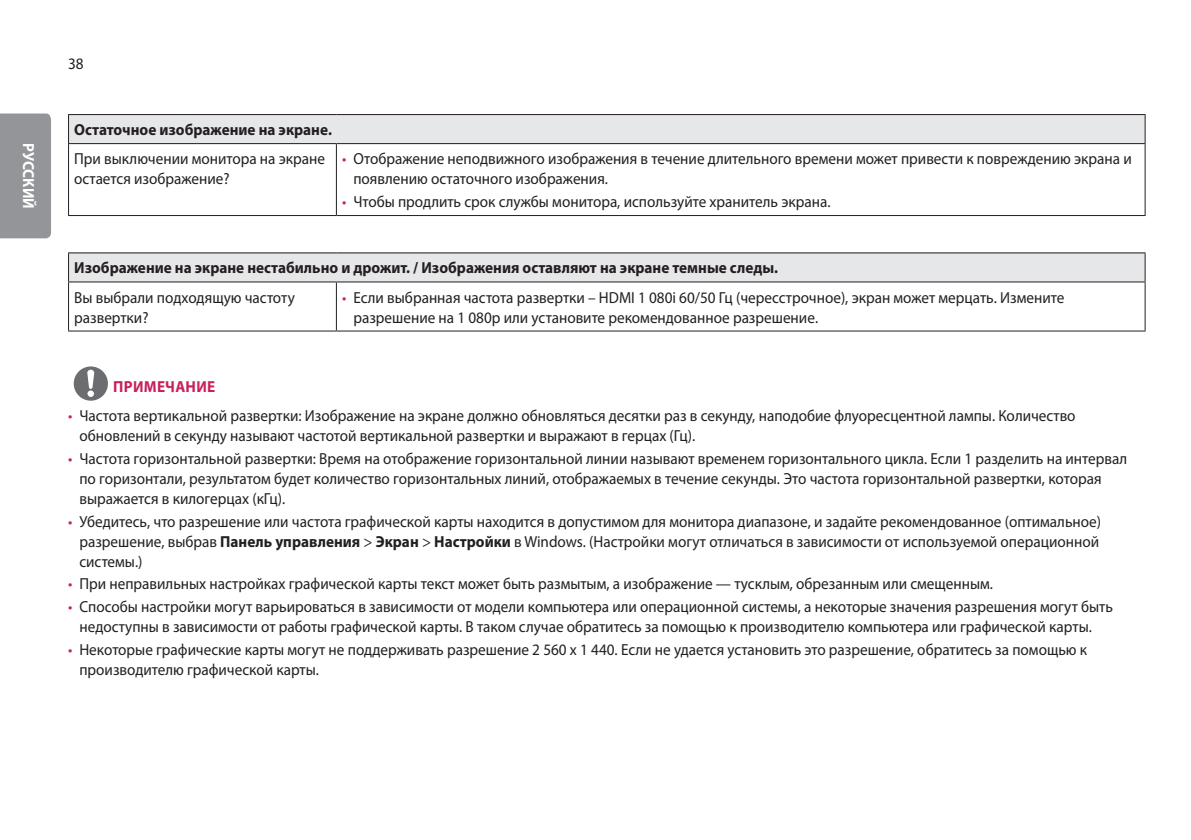
<style>
.page{position:relative;width:1191px;height:840px;background:#fff}
.page>*{position:absolute;margin:0;border:0;box-sizing:border-box;transform-origin:0 0}
.Body{font:16px/20px "Myriad Pro";color:#231f20;scale:.95 1}
.Body_Bold{font:700 16px "Myriad Pro";color:#231f20;scale:.95 1}
.Warning{font:700 16px "Myriad Pro";letter-spacing:.02em;color:#c8205d;scale:.95 1}
.t1{font:700 16px "Myriad Pro";letter-spacing:-.005em;color:#fff;scale:.95 1}
.s1{font-family:"LG Smart";color:#c8205d}
.s2{font-weight:700}
</style>
<div class="page">
<div style="left:0;top:113px;width:51px;height:125px;background:#939598"></div>
<div style="left:69px;top:114px;width:1076px;height:29px;background:#e6e7e9"></div>
<svg style="left:1144px;top:115px;width:1px;height:28px"></svg>
<hr style="left:68px;top:114px;width:268px;height:1px;background:#231f20">
<svg style="left:68px;top:115px;width:1px;height:28px"></svg>
<hr style="left:336px;top:114px;width:809px;height:1px;background:#231f20">
<hr style="left:68px;top:143px;width:268px;height:1px;background:#231f20">
<hr style="left:68px;top:144px;width:1px;height:71px;background:#231f20">
<hr style="left:336px;top:143px;width:809px;height:1px;background:#231f20">
<hr style="left:336px;top:144px;width:1px;height:71px;background:#231f20">
<hr style="left:1144px;top:144px;width:1px;height:71px;background:#231f20">
<hr style="left:68px;top:215px;width:268px;height:1px;background:#231f20">
<hr style="left:336px;top:215px;width:809px;height:1px;background:#231f20">
<div style="left:69px;top:253px;width:1076px;height:29px;background:#e6e7e9"></div>
<svg style="left:1144px;top:253px;width:1px;height:28px"></svg>
<hr style="left:68px;top:252px;width:268px;height:1px;background:#231f20">
<svg style="left:68px;top:253px;width:1px;height:28px"></svg>
<hr style="left:336px;top:252px;width:809px;height:1px;background:#231f20">
<hr style="left:68px;top:281px;width:268px;height:1px;background:#231f20">
<hr style="left:68px;top:282px;width:1px;height:48px;background:#231f20">
<hr style="left:336px;top:281px;width:809px;height:1px;background:#231f20">
<hr style="left:336px;top:282px;width:1px;height:48px;background:#231f20">
<hr style="left:1144px;top:282px;width:1px;height:48px;background:#231f20">
<hr style="left:68px;top:330px;width:268px;height:1px;background:#231f20">
<hr style="left:336px;top:330px;width:809px;height:1px;background:#231f20">
<svg style="left:74px;top:366px;width:34px;height:34px"></svg>
<div style="left:87px;top:390px;width:7px;height:7px;background:#fff;border-radius:50%"></div>
<p class="t1" style="left:39px;top:143px;width:70px;rotate:90deg">РУССКИЙ</p>
<p class="Body" style="left:68px;top:53px;width:18px">38</p>
<p class="Body_Bold" style="left:74px;top:119px;width:273px">Остаточное изображение на экране.</p>
<p class="Body" style="left:74px;top:148px;width:265px">При выключении монитора на экране остается изображение?</p>
<p class="Body" style="left:353px;top:148px;width:821px;text-indent:-11px"><span class="s1">•</span> Отображение неподвижного изображения в течение длительного времени может привести к повреждению экрана и появлению остаточного изображения.</p>
<p class="Body" style="left:342px;top:191px;width:515px"><span class="s1">•</span> Чтобы продлить срок службы монитора, используйте хранитель экрана.</p>
<p class="Body_Bold" style="left:74px;top:257px;width:742px">Изображение на экране нестабильно и дрожит. / Изображения оставляют на экране темные следы.</p>
<p class="Body" style="left:74px;top:287px;width:234px">Вы выбрали подходящую частоту развертки?</p>
<p class="Body" style="left:353px;top:287px;width:750px;text-indent:-11px"><span class="s1">•</span> Если выбранная частота развертки – HDMI 1 080i 60/50 Гц (чересстрочное), экран может мерцать. Измените разрешение на 1 080р или установите рекомендованное разрешение.</p>
<p class="Warning" style="left:113px;top:376px;width:109px">ПРИМЕЧАНИЕ</p>
<p class="Body" style="left:79px;top:405px;width:1050px;text-indent:-11px"><span class="s1">•</span> Частота вертикальной развертки: Изображение на экране должно обновляться десятки раз в секунду, наподобие флуоресцентной лампы. Количество обновлений в секунду называют частотой вертикальной развертки и выражают в герцах (Гц).</p>
<p class="Body" style="left:79px;top:447px;width:1104px;text-indent:-11px"><span class="s1">•</span> Частота горизонтальной развертки: Время на отображение горизонтальной линии называют временем горизонтального цикла. Если 1 разделить на интервал по горизонтали, результатом будет количество горизонтальных линий, отображаемых в течение секунды. Это частота горизонтальной развертки, которая выражается в килогерцах (кГц).</p>
<p class="Body" style="left:79px;top:510px;width:1077px;text-indent:-11px"><span class="s1">•</span> Убедитесь, что разрешение или частота графической карты находится в допустимом для монитора диапазоне, и задайте рекомендованное (оптимальное) разрешение, выбрав <span class="s2">Панель управления</span> &gt; <span class="s2">Экран</span> &gt; <span class="s2">Настройки</span> в Windows. (Настройки могут отличаться в зависимости от используемой операционной системы.)</p>
<p class="Body" style="left:68px;top:573px;width:975px"><span class="s1">•</span> При неправильных настройках графической карты текст может быть размытым, а изображение — тусклым, обрезанным или смещенным.</p>
<p class="Body" style="left:79px;top:596px;width:1089px;text-indent:-11px"><span class="s1">•</span> Способы настройки могут варьироваться в зависимости от модели компьютера или операционной системы, а некоторые значения разрешения могут быть недоступны в зависимости от работы графической карты. В таком случае обратитесь за помощью к производителю компьютера или графической карты.</p>
<p class="Body" style="left:79px;top:639px;width:1062px;text-indent:-11px"><span class="s1">•</span> Некоторые графические карты могут не поддерживать разрешение 2 560 x 1 440. Если не удается установить это разрешение, обратитесь за помощью к производителю графической карты.</p>
</div>
